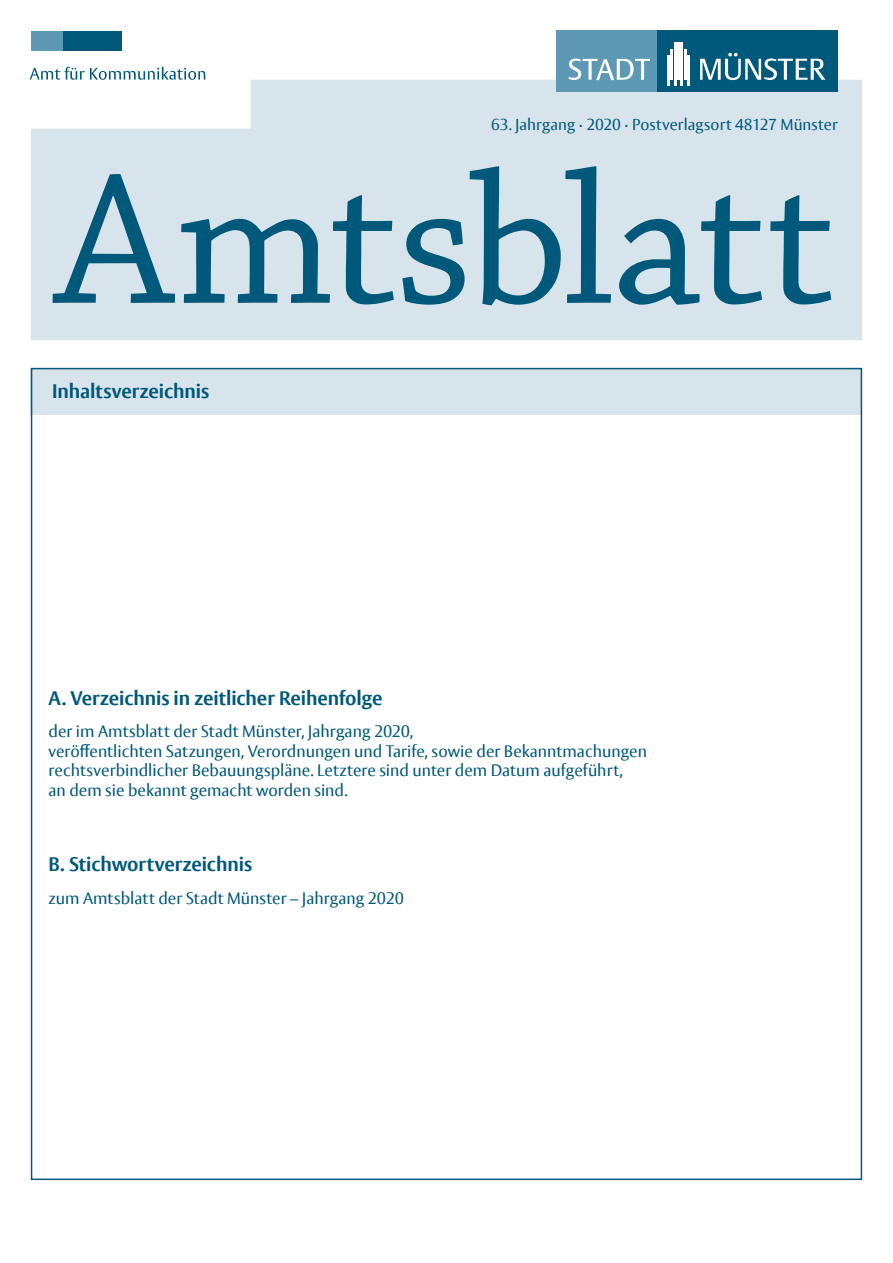
<style>
.page{position:relative;width:893px;height:1263px;background:#fff}
.page>*{position:absolute;margin:0;border:0;box-sizing:border-box;transform-origin:0 0}
.t1{font:195px "Chaparral Pro";letter-spacing:-.015em;color:#00597a}
.t2{font:700 19.5px "Vesta Pro";letter-spacing:-.005em;color:#00597a}
.t3{font:16.5px/19.5px "Vesta Pro";color:#00597a}
.t4{font:15.75px "Vesta Pro";color:#00597a}
</style>
<div class="page">
<div style="left:31px;top:80px;width:831px;height:260px;background:#d8e4ec"></div>
<div style="left:31px;top:368px;width:831px;height:47px;background:#d8e4ec"></div>
<div style="left:31px;top:31px;width:32px;height:20px;background:#5d99b4"></div>
<div style="left:63px;top:31px;width:58px;height:20px;background:#00597a"></div>
<svg style="left:30px;top:67px;width:175px;height:13px"></svg>
<div style="left:556px;top:31px;width:101px;height:61px;background:#5d99b4"></div>
<div style="left:657px;top:31px;width:181px;height:61px;background:#00597a"></div>
<hr style="left:667px;top:55px;width:2px;height:31px;background:#fff">
<hr style="left:671px;top:49px;width:2px;height:31px;background:#fff">
<hr style="left:674px;top:42px;width:2px;height:44px;background:#fff">
<hr style="left:677px;top:42px;width:3px;height:38px;background:#fff">
<hr style="left:681px;top:42px;width:2px;height:44px;background:#fff">
<hr style="left:684px;top:49px;width:2px;height:31px;background:#fff">
<hr style="left:688px;top:55px;width:2px;height:31px;background:#fff">
<svg style="left:569px;top:59px;width:81px;height:21px"></svg>
<svg style="left:700px;top:53px;width:125px;height:27px"></svg>
<p class="t4" style="left:491px;top:115px;width:348px">63. Jahrgang · 2020 · Postverlagsort 48127 Münster</p>
<h1 class="t1" style="left:55px;top:133px;width:781px">Amtsblatt</h1>
<h2 class="t2" style="left:52px;top:379px;width:159px">Inhaltsverzeichnis</h2>
<p class="t2" style="left:49px;top:686px;width:335px">A. Verzeichnis in zeitlicher Reihenfolge</p>
<p class="t3" style="left:49px;top:721px;width:600px">der im Amtsblatt der Stadt Münster, Jahrgang 2020,<br>veröffentlichten Satzungen, Verordnungen und Tarife, sowie der Bekanntmachungen rechtsverbindlicher Bebauungspläne. Letztere sind unter dem Datum aufgeführt,<br>an dem sie bekannt gemacht worden sind.</p>
<p class="t2" style="left:49px;top:853px;width:205px">B. Stichwortverzeichnis</p>
<p class="t3" style="left:49px;top:888px;width:357px">zum Amtsblatt der Stadt Münster – Jahrgang 2020</p>
</div>
